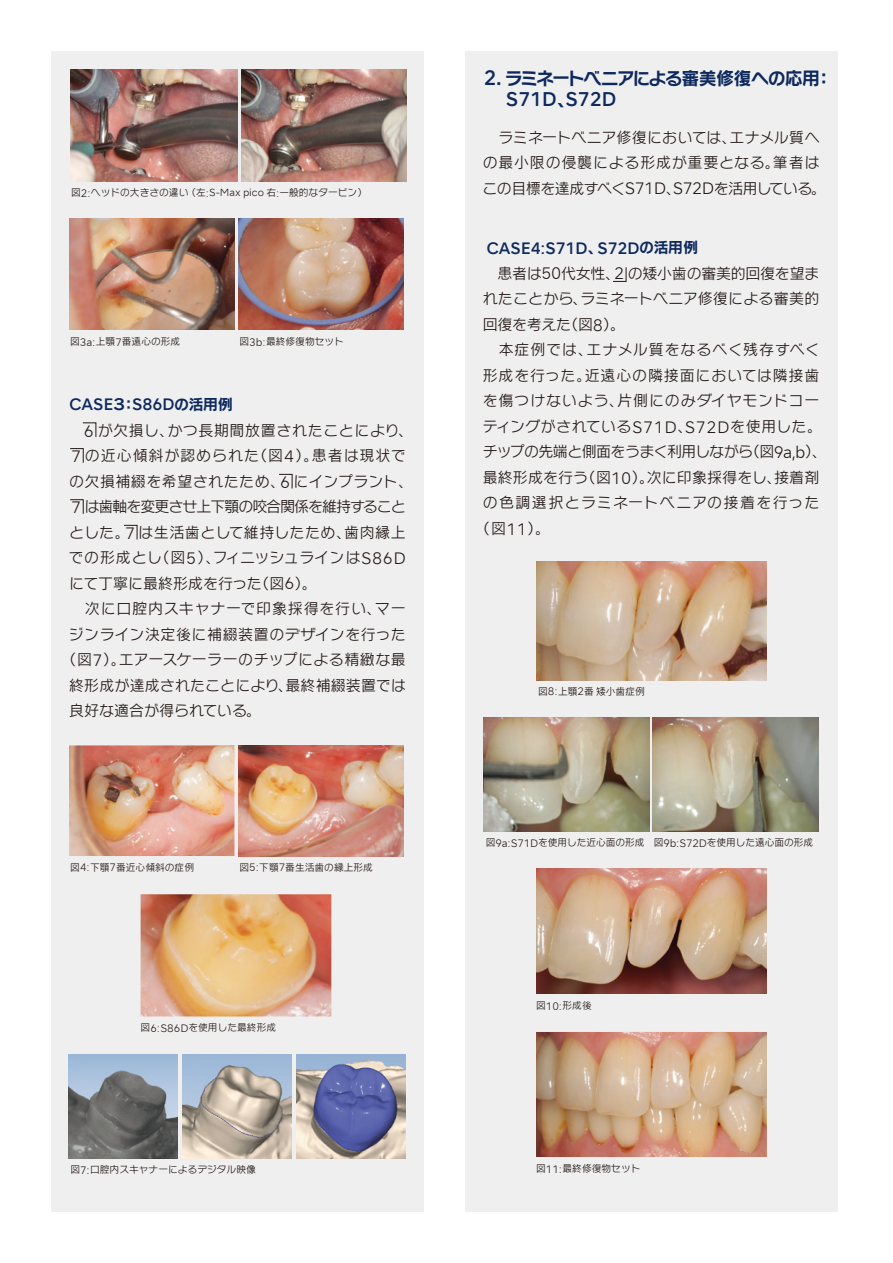
<style>
.page{position:relative;width:893px;height:1263px;background:#fff}
.page>*{position:absolute;margin:0;border:0;box-sizing:border-box;transform-origin:0 0}
.t1{font:500 18.9px "NSKTSRE";letter-spacing:-.015em;color:#0d295d}
.t2{font:18px "NSK TSR J B";letter-spacing:-.085em;color:#0d295d}
.t3{font:500 15.75px "NSKTSRE";letter-spacing:-.02em;color:#0d295d}
.t4{font:300 15.75px "NSKTSRE";color:#221815}
.t5{font:15px/25.5px "NSK TSR J M";letter-spacing:.015em;color:#221815}
.t6{font:15px "NSK TSR J M";letter-spacing:.06em;color:#221815}
.t7{font:15px "NSK TSR J M";letter-spacing:.035em;color:#221815}
.t8{font:15px "NSK TSR J M";letter-spacing:.055em;color:#221815}
.t9{font:15px "NSK TSR J M";letter-spacing:-.04em;color:#221815}
.t10{font:15px "NSK TSR J M";letter-spacing:-.07em;color:#221815}
.t11{font:15px "NSK TSR J M";letter-spacing:-.02em;color:#221815}
.t12{font:15px "NSK TSR J M";letter-spacing:.045em;color:#221815}
.t13{font:15px "NSK TSR J M";letter-spacing:.065em;color:#221815}
.t14{font:15px "NSK TSR J M";letter-spacing:.095em;color:#221815}
.t15{font:9.75px "NSK TSR J M";color:#221815}
.s1{font-family:"NSKTSRE";font-weight:300;font-size:10.2px}
.s2{font-family:"NSKTSRE";font-weight:300}
.s3{font-family:"NSK TSR J B";font-weight:400;font-size:15px}
.s4{font-family:"NSKTSRE";font-weight:300;font-size:15.75px}
.s5{font-family:"NSKTSRE";font-weight:500;font-size:19.8px}
.s6{font-family:"NSK TSR J B";font-weight:400;font-size:18px}
</style>
<div class="page">
<div style="left:465px;top:51px;width:372px;height:1160px;background:#efefef"></div>
<div style="left:51px;top:51px;width:372px;height:1160px;background:#efefef"></div>
<svg style="left:82px;top:422px;width:14px;height:15px"></svg>
<svg style="left:70px;top:448px;width:14px;height:15px"></svg>
<svg style="left:70px;top:499px;width:14px;height:15px"></svg>
<svg style="left:279px;top:474px;width:14px;height:15px"></svg>
<svg style="left:124px;top:525px;width:14px;height:15px"></svg>
<svg style="left:613px;top:267px;width:14px;height:15px"></svg>
<img style="left:69px;top:219px;width:166px;height:111px">
<img style="left:238px;top:219px;width:166px;height:111px">
<img style="left:70px;top:70px;width:168px;height:111px">
<img style="left:241px;top:70px;width:166px;height:111px">
<img style="left:69px;top:745px;width:165px;height:111px">
<img style="left:238px;top:745px;width:165px;height:111px">
<img style="left:141px;top:894px;width:190px;height:122px">
<img style="left:68px;top:1054px;width:110px;height:104px">
<img style="left:182px;top:1054px;width:110px;height:104px">
<img style="left:296px;top:1054px;width:109px;height:104px">
<img style="left:537px;top:561px;width:230px;height:120px">
<img style="left:484px;top:717px;width:165px;height:114px">
<img style="left:653px;top:717px;width:165px;height:114px">
<img style="left:537px;top:869px;width:230px;height:124px">
<img style="left:536px;top:1032px;width:231px;height:124px">
<p class="t15" style="left:71px;top:186px;width:298px">図<span class="s1">2:</span>ヘッドの大きさの違い（左<span class="s1">:</span><span class="s2">S-Max pico</span> 右<span class="s1">:</span>一般的なタービン）</p>
<p class="t15" style="left:70px;top:335px;width:112px">図<span class="s1">3a:</span>上顎<span class="s1">7</span>番遠心の形成</p>
<p class="t15" style="left:240px;top:335px;width:106px">図<span class="s1">3b:</span>最終修復物セット</p>
<p class="t3" style="left:69px;top:394px;width:165px">CASE<span class="s3">３：</span>S86D<span class="s3">の活用例</span></p>
<p class="t12" style="left:84px;top:420px;width:331px"><span class="s4">6</span> が欠損し、かつ長期間放置されたことにより、</p>
<p class="t6" style="left:69px;top:446px;width:338px">　の近心傾斜が認められた（図<span class="s4">4</span>）。患者は現状で</p>
<p class="t5" style="left:69px;top:468px;width:346px">の欠損補綴を希望されたため、　にインプラント、</p>
<p class="t10" style="left:71px;top:497px;width:336px"><span class="s4">7</span> は歯軸を変更させ上下顎の咬合関係を維持すること</p>
<p class="t7" style="left:69px;top:522px;width:338px">とした。　は生活歯として維持したため、歯肉縁上</p>
<p class="t5" style="left:68px;top:544px;width:339px">での形成とし（図<span class="s4">5</span>）、フィニッシュラインは<span class="s4">S86D</span></p>
<p class="t5" style="left:69px;top:570px;width:249px">にて丁寧に最終形成を行った（図<span class="s4">6</span>）。</p>
<p class="t8" style="left:69px;top:599px;width:338px">　次に口腔内スキャナーで印象採得を行い、マー</p>
<p class="t7" style="left:69px;top:624px;width:338px">ジンライン決定後に補綴装置のデザインを行った</p>
<p class="t5" style="left:62px;top:646px;width:346px">（図<span class="s4">7</span>）。エアースケーラーのチップによる精緻な最</p>
<p class="t5" style="left:69px;top:672px;width:338px">終形成が達成されたことにより、最終補綴装置では</p>
<p class="t5" style="left:69px;top:697px;width:194px">良好な適合が得られている。</p>
<p class="t4" style="left:71px;top:446px;width:11px">7</p>
<p class="t4" style="left:280px;top:472px;width:11px">6</p>
<p class="t4" style="left:125px;top:523px;width:11px">7</p>
<p class="t15" style="left:70px;top:861px;width:125px">図<span class="s1">4:</span>下顎<span class="s1">7</span>番近心傾斜の症例</p>
<p class="t15" style="left:239px;top:861px;width:135px">図<span class="s1">5:</span>下顎<span class="s1">7</span>番生活歯の縁上形成</p>
<p class="t15" style="left:141px;top:1021px;width:137px">図<span class="s1">6:S86D</span>を使用した最終形成</p>
<p class="t15" style="left:70px;top:1163px;width:187px">図<span class="s1">7:</span>口腔内スキャナーによるデジタル映像</p>
<p class="t2" style="left:484px;top:66px;width:351px"><span class="s5">2.</span> ラミネートベニアによる審美修復への応用：</p>
<p class="t1" style="left:506px;top:87px;width:113px">S71D<span class="s6">、</span>S72D</p>
<p class="t5" style="left:482px;top:124px;width:345px;text-indent:16px">ラミネートベニア修復においては、エナメル質への最小限の侵襲による形成が重要となる。筆者はこの目標を達成すべく<span class="s4">S71D</span>、<span class="s4">S72D</span>を活用している。</p>
<p class="t3" style="left:486px;top:237px;width:213px">CASE4:S71D<span class="s3">、</span>S72D<span class="s3">の活用例</span></p>
<p class="t11" style="left:483px;top:264px;width:338px">　患者は<span class="s4">50</span>代女性、の矮小歯の審美的回復を望ま</p>
<p class="t5" style="left:483px;top:285px;width:338px">れたことから、ラミネートベニア修復による審美的</p>
<p class="t5" style="left:483px;top:311px;width:144px">回復を考えた（図<span class="s4">8</span>）。</p>
<p class="t13" style="left:483px;top:340px;width:339px">　本症例では、エナメル質をなるべく残存すべく</p>
<p class="t8" style="left:483px;top:366px;width:338px">形成を行った。近遠心の隣接面においては隣接歯</p>
<p class="t6" style="left:483px;top:391px;width:338px">を傷つけないよう、片側にのみダイヤモンドコー</p>
<p class="t5" style="left:483px;top:413px;width:341px">ティングがされている<span class="s4">S71D</span>、<span class="s4">S72D</span>を使用した。</p>
<p class="t9" style="left:483px;top:442px;width:346px">チップの先端と側面をうまく利用しながら（図<span class="s4">9a,b</span>）、</p>
<p class="t5" style="left:483px;top:464px;width:338px">最終形成を行う（図<span class="s4">10</span>）。次に印象採得をし、接着剤</p>
<p class="t14" style="left:483px;top:493px;width:338px">の色調選択とラミネートベニアの接着を行った</p>
<p class="t5" style="left:475px;top:515px;width:76px">（図<span class="s4">11</span>）。</p>
<p class="t4" style="left:614px;top:263px;width:11px">2</p>
<p class="t15" style="left:538px;top:685px;width:108px">図<span class="s1">8:</span>上顎<span class="s1">2</span>番矮小歯症例</p>
<p class="t15" style="left:486px;top:836px;width:329px">図<span class="s1">9a:S71D</span>を使用した近心面の形成 図<span class="s1">9b:S72D</span>を使用した遠心面の形成</p>
<p class="t15" style="left:536px;top:999px;width:57px">図<span class="s1">10:</span>形成後</p>
<p class="t15" style="left:536px;top:1162px;width:106px">図<span class="s1">11:</span>最終修復物セット</p>
</div>
